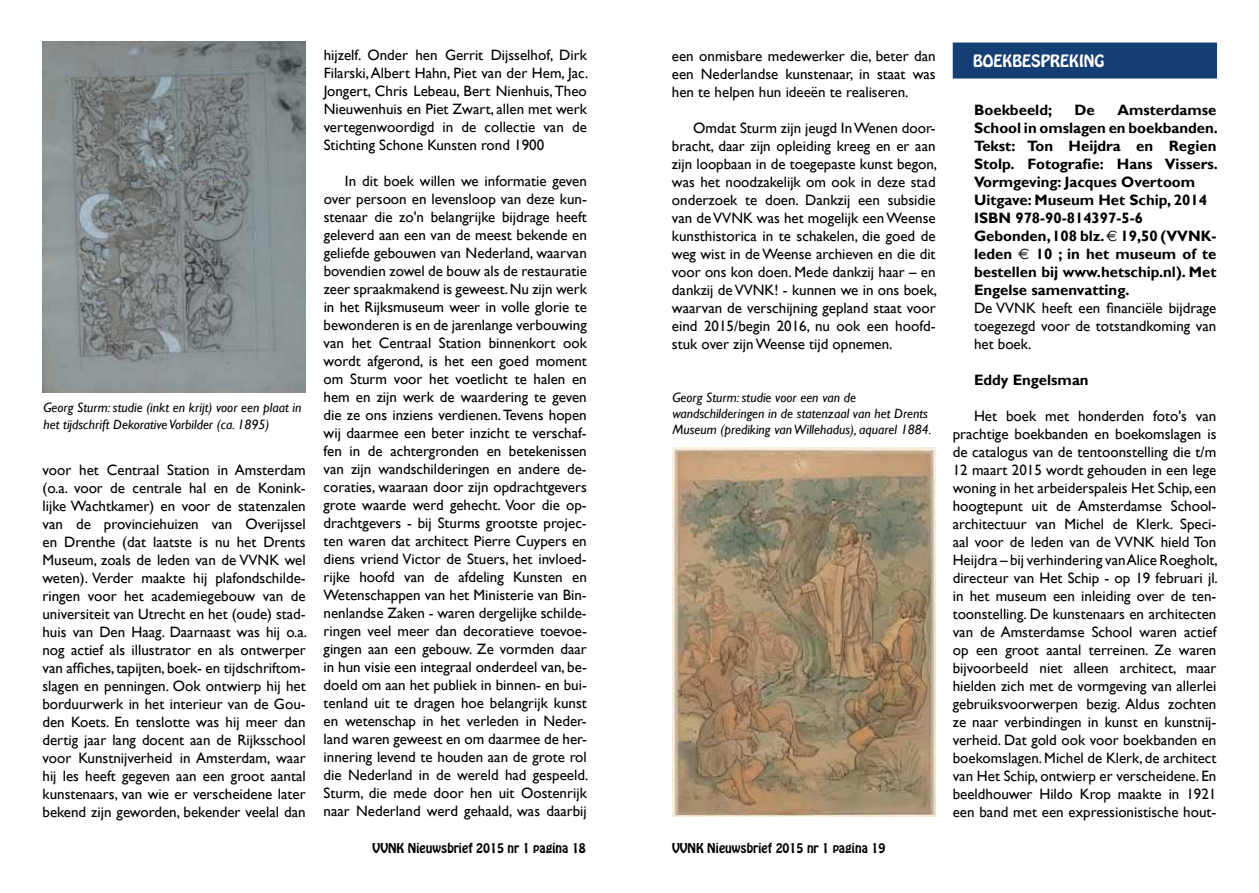
<style>
.page{position:relative;width:1259px;height:893px;background:#fff}
.page>*{position:absolute;margin:0;border:0;box-sizing:border-box;transform-origin:0 0}
.t1{font:15px/18px "Gill Sans";color:#000;text-align:justify}
.t2{font:700 15px/18px "Gill Sans";color:#000}
.t3{font:15px "Hobo Std";color:#fff}
.t4{font:italic 13.5px/16.2px "Gill Sans";color:#000}
.t5{font:12px "Hobo Std";color:#000}
.s1{font-family:"Euro Sig";font-weight:400}
</style>
<div class="page">
<img style="left:43px;top:42px;width:262px;height:351px">
<img style="left:672px;top:448px;width:263px;height:368px">
<div style="left:956px;top:46px;width:257px;height:29px;background:#153f74"></div>
<div style="left:952px;top:43px;width:265px;height:36px;border:8px solid #153f74"></div>
<p class="t1" style="left:324px;top:46px;width:266px">hijzelf. Onder hen Gerrit Dijsselhof, Dirk Filarski,Albert Hahn, Piet van der Hem, Jac.<br>Jongert, Chris Lebeau, Bert Nienhuis,Theo Nieuwenhuis en Piet Zwart, allen met werk vertegenwoordigd in de collectie van de Stichting Schone Kunsten rond 1900</p>
<p class="t1" style="left:323px;top:172px;width:266px;text-indent:21px">In dit boek willen we informatie geven over persoon en levensloop van deze kun&shy;stenaar die zo'n belangrijke bijdrage heeft geleverd aan een van de meest bekende en geliefde gebouwen van Nederland, waarvan bovendien zowel de bouw als de restauratie zeer spraakmakend is geweest.Nu zijn werk in het Rijksmuseum weer in volle glorie te bewonderen is en de jarenlange verbouwing van het Centraal Station binnenkort ook wordt afgerond, is het een goed moment om Sturm voor het voetlicht te halen en hem en zijn werk de waardering te geven die ze ons inziens verdienen.Tevens hopen wij daarmee een beter inzicht te verschaf&shy;fen in de achtergronden en betekenissen van zijn wandschilderingen en andere de&shy;coraties, waaraan door zijn opdrachtgevers grote waarde werd gehecht. Voor die op&shy;drachtgevers - bij Sturms grootste projec&shy;ten waren dat architect Pierre Cuypers en diens vriend Victor de Stuers, het invloed&shy;rijke hoofd van de afdeling Kunsten en Wetenschappen van het Ministerie van Bin&shy;nenlandse Zaken - waren dergelijke schilde&shy;ringen veel meer dan decoratieve toevoe&shy;gingen aan een gebouw. Ze vormden daar in hun visie een integraal onderdeel van, be&shy;doeld om aan het publiek in binnen- en bui&shy;tenland uit te dragen hoe belangrijk kunst en wetenschap in het verleden in Neder&shy;land waren geweest en om daarmee de her&shy;innering levend te houden aan de grote rol die Nederland in de wereld had gespeeld.<br>Sturm, die mede door hen uit Oostenrijk naar Nederland werd gehaald, was daarbij</p>
<p class="t1" style="left:672px;top:47px;width:265px">een onmisbare medewerker die, beter dan een Nederlandse kunstenaar, in staat was hen te helpen hun ideeën te realiseren.</p>
<p class="t1" style="left:672px;top:119px;width:267px;text-indent:21px">Omdat Sturm zijn jeugd InWenen door&shy;bracht, daar zijn opleiding kreeg en er aan zijn loopbaan in de toegepaste kunst begon, was het noodzakelijk om ook in deze stad onderzoek te doen. Dankzij een subsidie van deVVNK was het mogelijk eenWeense kunsthistorica in te schakelen, die goed de weg wist in de Weense archieven en die dit voor ons kon doen. Mede dankzij haar – en dankzij deVVNK! - kunnen we in ons boek, waarvan de verschijning gepland staat voor eind 2015/begin 2016, nu ook een hoofd&shy;stuk over zijnWeense tijd opnemen.</p>
<p class="t4" style="left:43px;top:400px;width:259px">Georg Sturm: studie (inkt en krijt) voor een plaat in het tijdschrift Dekorative Vorbilder (ca. 1895)</p>
<p class="t4" style="left:672px;top:389px;width:261px">Georg Sturm: studie voor een van de wandschilderingen in de statenzaal van het Drents<br>Museum (prediking vanWillehadus), aquarel 1884.</p>
<p class="t1" style="left:42px;top:462px;width:266px">voor het Centraal Station in Amsterdam (o.a. voor de centrale hal en de Konink&shy;lijke Wachtkamer) en voor de statenzalen van de provinciehuizen van Overijssel en Drenthe (dat laatste is nu het Drents Museum, zoals de leden van de VVNK wel weten). Verder maakte hij plafondschilde&shy;ringen voor het academiegebouw van de universiteit van Utrecht en het (oude) stad&shy;huis van Den Haag. Daarnaast was hij o.a. nog actief als illustrator en als ontwerper van affiches,tapijten, boek- en tijdschriftom&shy;slagen en penningen. Ook ontwierp hij het borduurwerk in het interieur van de Gou&shy;den Koets. En tenslotte was hij meer dan dertig jaar lang docent aan de Rijksschool voor Kunstnijverheid in Amsterdam, waar hij les heeft gegeven aan een groot aantal kunstenaars, van wie er verscheidene later bekend zijn geworden, bekender veelal dan</p>
<p class="t5" style="left:372px;top:839px;width:215px">VVNK Nieuwsbrief 2015 nr 1 pagina 18</p>
<p class="t5" style="left:672px;top:839px;width:215px">VVNK Nieuwsbrief 2015 nr 1 pagina 19</p>
<p class="t3" style="left:973px;top:50px;width:11px">boekbespreking</p>
<p class="t2" style="left:974px;top:101px;width:245px;text-indent:143px">Amsterdamse<br>School in omslagen en boekbanden.<br>Tekst: Ton Heijdra en Regien<br>Stolp. Fotografie: Hans Vissers.<br>Vormgeving: Jacques Overtoom<br>Uitgave: Museum Het Schip, 2014<br>ISBN 978-90-814397-5-6<br>Gebonden, 108 blz. <span class="s1">€</span> 19,50 (VVNK&shy;leden <span class="s1">€</span> 10 ; in het museum of te bestellen bij www.hetschip.nl). Met<br>Engelse samenvatting.</p>
<p class="t1" style="left:974px;top:299px;width:244px">De VVNK heeft een financiële bijdrage toegezegd voor de totstandkoming van het boek.</p>
<p class="t2" style="left:974px;top:371px;width:116px">Eddy Engelsman</p>
<p class="t1" style="left:952px;top:407px;width:267px;text-indent:21px">Het boek met honderden foto's van prachtige boekbanden en boekomslagen is de catalogus van de tentoonstelling die t/m 12 maart 2015 wordt gehouden in een lege woning in het arbeiderspaleis Het Schip, een hoogtepunt uit de Amsterdamse School&shy;architectuur van Michel de Klerk. Speci&shy;aal voor de leden van de VVNK hield Ton Heijdra – bij verhindering vanAlice Roegholt, directeur van Het Schip - op 19 februari jl. in het museum een inleiding over de ten&shy;toonstelling. De kunstenaars en architecten van de Amsterdamse School waren actief op een groot aantal terreinen. Ze waren bijvoorbeeld niet alleen architect, maar hielden zich met de vormgeving van allerlei gebruiksvoorwerpen bezig. Aldus zochten ze naar verbindingen in kunst en kunstnij&shy;verheid. Dat gold ook voor boekbanden en boekomslagen.Michel de Klerk, de architect van Het Schip, ontwierp er verscheidene. En beeldhouwer Hildo Krop maakte in 1921 een band met een expressionistische hout-</p>
<p class="t2" style="left:974px;top:101px;width:80px">Boekbeeld;</p>
<p class="t2" style="left:1074px;top:101px;width:22px">De</p>
</div>
